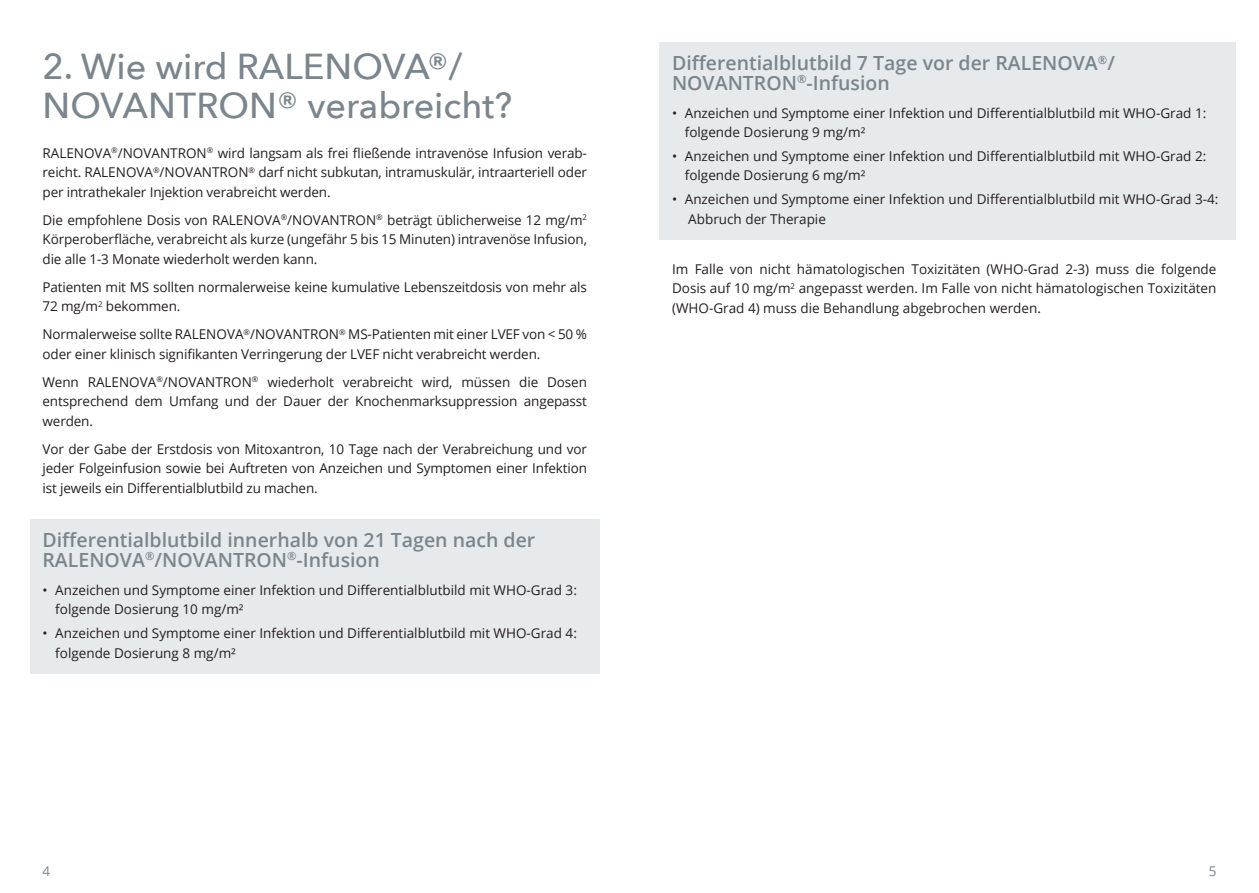
<style>
.page{position:relative;width:1259px;height:893px;background:#fff}
.page>*{position:absolute;margin:0;border:0;box-sizing:border-box;transform-origin:0 0}
.t1{font:500 36px/39px "Avenir Next";color:#7a868d}
.t2{font:600 19.5px/19.5px "Open Sans";color:#7a868d}
.t3{font:13.5px/19.5px "Open Sans";color:#231f20}
.t4{font:13.5px "Open Sans";color:#7a868d}
</style>
<div class="page">
<div style="left:30px;top:520px;width:570px;height:64px;background:#e7eaec"></div>
<div style="left:30px;top:572px;width:570px;height:58px;background:#e7eaec"></div>
<div style="left:30px;top:615px;width:570px;height:59px;background:#e7eaec"></div>
<div style="left:659px;top:43px;width:576px;height:64px;background:#e7eaec"></div>
<div style="left:659px;top:95px;width:576px;height:58px;background:#e7eaec"></div>
<div style="left:659px;top:138px;width:576px;height:58px;background:#e7eaec"></div>
<div style="left:659px;top:181px;width:576px;height:59px;background:#e7eaec"></div>
<h1 class="t1" style="left:43px;top:45px;width:471px">2. Wie wird RALENOVA®/<br>NOVANTRON® verabreicht?</h1>
<p class="t3" style="left:43px;top:143px;width:546px;text-align:justify">RALENOVA<sup>®</sup>/NOVANTRON<sup>®</sup> wird langsam als frei fließende intravenöse Infusion verab&shy;reicht. RALENOVA<sup>®</sup>/NOVANTRON<sup>®</sup> darf nicht subkutan, intramuskulär, intraarteriell oder per intrathekaler Injektion verabreicht werden.</p>
<p class="t3" style="left:43px;top:210px;width:546px;text-align:justify">Die empfohlene Dosis von RALENOVA<sup>®</sup>/NOVANTRON<sup>®</sup> beträgt üblicherweise 12 mg/m<sup>2<br></sup>Körperoberfläche, verabreicht als kurze (ungefähr 5 bis 15 Minuten) intravenöse Infusion, die alle 1-3 Monate wiederholt werden kann.</p>
<p class="t3" style="left:43px;top:277px;width:546px">Patienten mit MS sollten normalerweise keine kumulative Lebenszeitdosis von mehr als<br>72 mg/m<sup>2</sup> bekommen.</p>
<p class="t3" style="left:43px;top:324px;width:546px">Normalerweise sollte RALENOVA<sup>®</sup>/NOVANTRON<sup>®</sup> MS-Patienten mit einer LVEF von &lt; 50 % oder einer klinisch signifikanten Verringerung der LVEF nicht verabreicht werden.</p>
<p class="t3" style="left:43px;top:372px;width:546px;text-align:justify">Wenn RALENOVA<sup>®</sup>/NOVANTRON<sup>®</sup> wiederholt verabreicht wird, müssen die Dosen entsprechend dem Umfang und der Dauer der Knochenmarksuppression angepasst werden.</p>
<p class="t3" style="left:43px;top:439px;width:546px;text-align:justify">Vor der Gabe der Erstdosis von Mitoxantron, 10 Tage nach der Verabreichung und vor jeder Folgeinfusion sowie bei Auftreten von Anzeichen und Symptomen einer Infektion ist jeweils ein Differentialblutbild zu machen.</p>
<h2 class="t2" style="left:43px;top:530px;width:494px">Differentialblutbild innerhalb von 21 Tagen nach der<br>RALENOVA<sup>®</sup>/NOVANTRON<sup>®</sup>-Infusion</h2>
<p class="t3" style="left:55px;top:580px;width:523px;text-indent:-13px">• Anzeichen und Symptome einer Infektion und Differentialblutbild mit WHO-Grad 3: folgende Dosierung 10 mg/m²</p>
<p class="t3" style="left:55px;top:623px;width:523px;text-indent:-13px">• Anzeichen und Symptome einer Infektion und Differentialblutbild mit WHO-Grad 4: folgende Dosierung 8 mg/m²</p>
<h2 class="t2" style="left:672px;top:53px;width:444px">Differentialblutbild 7 Tage vor der RALENOVA<sup>®</sup>/<br>NOVANTRON<sup>®</sup>-Infusion</h2>
<p class="t3" style="left:685px;top:103px;width:523px;text-indent:-13px">• Anzeichen und Symptome einer Infektion und Differentialblutbild mit WHO-Grad 1: folgende Dosierung 9 mg/m²</p>
<p class="t3" style="left:685px;top:146px;width:523px;text-indent:-13px">• Anzeichen und Symptome einer Infektion und Differentialblutbild mit WHO-Grad 2: folgende Dosierung 6 mg/m²</p>
<p class="t3" style="left:688px;top:189px;width:532px;text-indent:-16px">• Anzeichen und Symptome einer Infektion und Differentialblutbild mit WHO-Grad 3-4:<br>Abbruch der Therapie</p>
<p class="t3" style="left:672px;top:259px;width:546px;text-align:justify">Im Falle von nicht hämatologischen Toxizitäten (WHO-Grad 2-3) muss die folgende Dosis auf 10 mg/m<sup>2</sup> angepasst werden. Im Falle von nicht hämatologischen Toxizitäten (WHO-Grad 4) muss die Behandlung abgebrochen werden.</p>
<p class="t4" style="left:43px;top:862px;width:9px">4</p>
<p class="t4" style="left:1208px;top:862px;width:9px">5</p>
</div>
